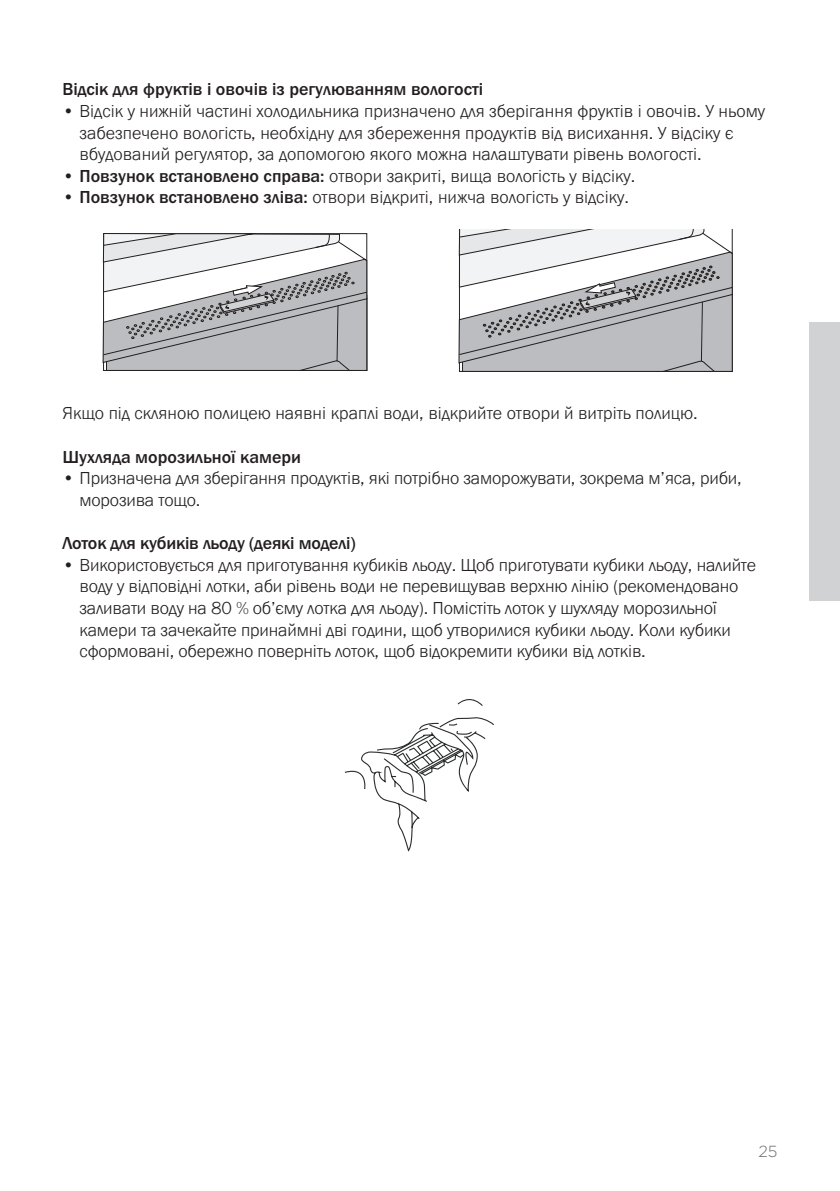
<style>
.page{position:relative;width:840px;height:1191px;background:#fff}
.page>*{position:absolute;margin:0;border:0;box-sizing:border-box;transform-origin:0 0}
.seznam{font:300 18px/21.6px "Franklin Gothic URW";letter-spacing:-.01em;color:#231f20}
.besedilo{font:300 18px "Franklin Gothic URW";color:#231f20}
.seznam-2{font:500 18px "Franklin Gothic URW";letter-spacing:-.01em;color:#231f20}
.besedilo-2{font:500 18px "Franklin Gothic URW";color:#231f20}
.t1{font:300 16px "Gotham";color:#6c6d70}
.s1{font-weight:500}
</style>
<div class="page">
<div style="left:808px;top:322px;width:31px;height:279px;background:#d1d2d4"></div>
<svg style="left:102px;top:233px;width:265px;height:138px"></svg>
<svg style="left:458px;top:230px;width:274px;height:142px"></svg>
<svg style="left:344px;top:699px;width:150px;height:152px"></svg>
<p class="besedilo-2" style="left:62px;top:78px;width:422px">Відсік для фруктів і овочів із регулюванням вологості</p>
<p class="seznam" style="left:79px;top:100px;width:686px;text-indent:-17px">• Відсік у нижній частині холодильника призначено для зберігання фруктів і овочів. У ньому забезпечено вологість, необхідну для збереження продуктів від висихання. У відсіку є вбудований регулятор, за допомогою якого можна налаштувати рівень вологості.</p>
<p class="seznam" style="left:62px;top:165px;width:574px">• <span class="s1">Повзунок встановлено справа:</span> отвори закриті, вища вологість у відсіку.</p>
<p class="seznam" style="left:62px;top:187px;width:567px">• <span class="s1">Повзунок встановлено зліва:</span> отвори відкриті, нижча вологість у відсіку.</p>
<p class="besedilo" style="left:62px;top:402px;width:636px">Якщо під скляною полицею наявні краплі води, відкрийте отвори й витріть полицю.</p>
<p class="seznam-2" style="left:62px;top:445px;width:240px">Шухляда морозильної камери</p>
<p class="seznam" style="left:79px;top:468px;width:663px;text-indent:-17px">• Призначена для зберігання продуктів, які потрібно заморожувати, зокрема м’яса, риби, морозива тощо.</p>
<p class="seznam-2" style="left:62px;top:532px;width:294px">Лоток для кубиків льоду (деякі моделі)</p>
<p class="seznam" style="left:79px;top:554px;width:678px;text-indent:-17px">• Використовується для приготування кубиків льоду. Щоб приготувати кубики льоду, налийте воду у відповідні лотки, аби рівень води не перевищував верхню лінію (рекомендовано заливати воду на 80 % об’єму лотка для льоду). Помістіть лоток у шухляду морозильної камери та зачекайте принаймні дві години, щоб утворилися кубики льоду. Коли кубики сформовані, обережно поверніть лоток, щоб відокремити кубики від лотків.</p>
<p class="t1" style="left:758px;top:1140px;width:21px">25</p>
</div>
